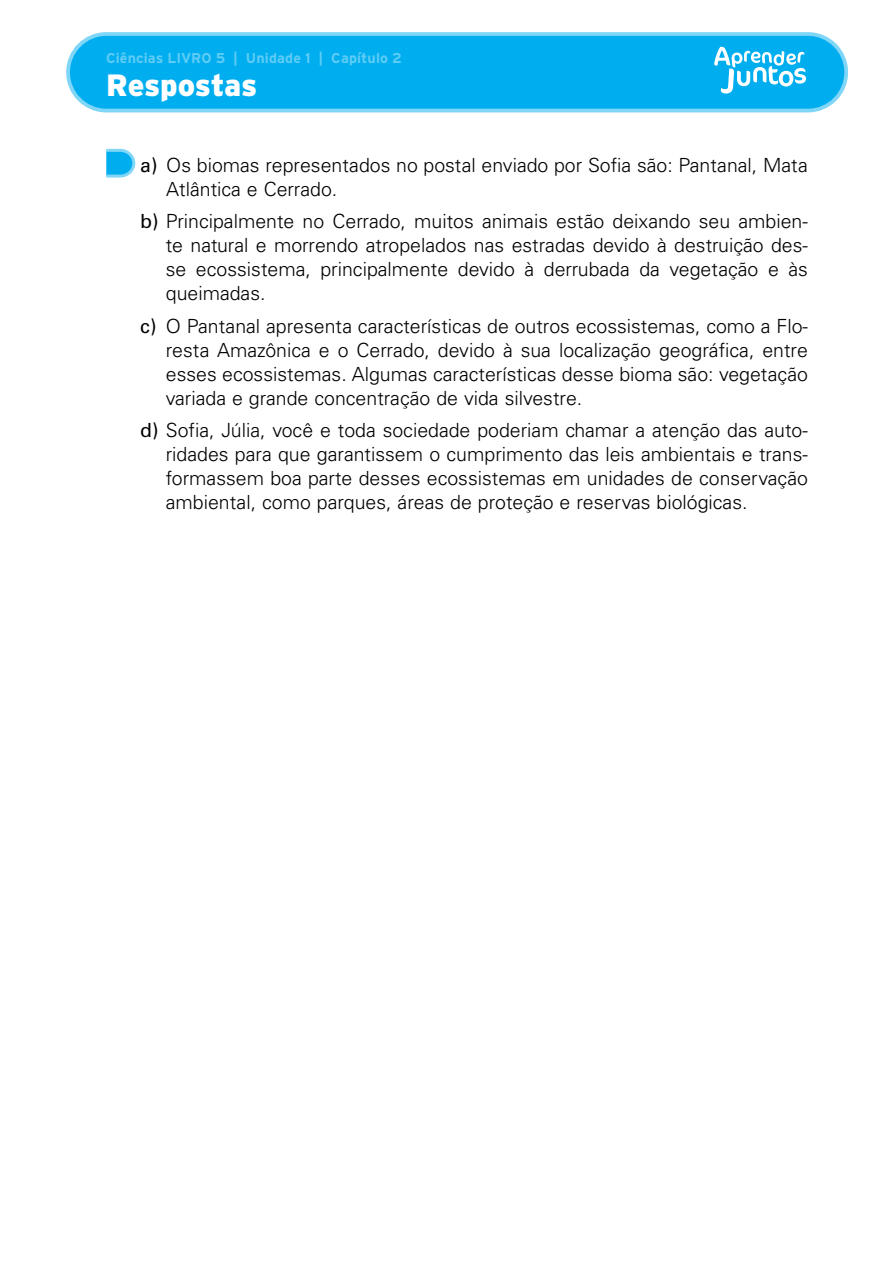
<style>
.page{position:relative;width:893px;height:1263px;background:#fff}
.page>*{position:absolute;margin:0;border:0;box-sizing:border-box;transform-origin:0 0}
.t1{font:900 30.75px "Interstate";letter-spacing:-.01em;color:#fff}
.t2{font:300 19.5px/24px "Univers LT Std";color:#000;text-align:justify}
.t3{font:700 14.25px "Interstate";letter-spacing:.005em;color:#5fccf6}
.s1{font-weight:400}
</style>
<div class="page">
<div style="left:68px;top:34px;width:778px;height:77px;background:#00aeef;border-radius:38px"></div>
<div style="left:66px;top:32px;width:782px;height:80px;border:4px solid #80d6f7;border-radius:38px"></div>
<svg style="left:714px;top:47px;width:92px;height:47px"></svg>
<svg style="left:106px;top:149px;width:29px;height:29px"></svg>
<p class="t3" style="left:106px;top:49px;width:297px">Ciências LIVRO 5 | Unidade 1 | Capítulo 2</p>
<h1 class="t1" style="left:106px;top:66px;width:152px">Respostas</h1>
<p class="t2" style="left:166px;top:153px;width:643px;text-indent:-26px"><span class="s1">a)</span> Os biomas representados no postal enviado por Sofia são: Pantanal, Mata<br>Atlântica e Cerrado.</p>
<p class="t2" style="left:166px;top:209px;width:644px;text-indent:-26px"><span class="s1">b)</span> Principalmente no Cerrado, muitos animais estão deixando seu ambien&shy;te natural e morrendo atropelados nas estradas devido à destruição des&shy;se ecossistema, principalmente devido à derrubada da vegetação e às queimadas.</p>
<p class="t2" style="left:166px;top:314px;width:644px;text-indent:-26px"><span class="s1">c)</span> O Pantanal apresenta características de outros ecossistemas, como a Flo&shy;resta Amazônica e o Cerrado, devido à sua localização geográfica, entre esses ecossistemas. Algumas características desse bioma são: vegetação variada e grande concentração de vida silvestre.</p>
<p class="t2" style="left:166px;top:418px;width:644px;text-indent:-26px"><span class="s1">d)</span> Sofia, Júlia, você e toda sociedade poderiam chamar a atenção das auto&shy;ridades para que garantissem o cumprimento das leis ambientais e trans&shy;formassem boa parte desses ecossistemas em unidades de conservação ambiental, como parques, áreas de proteção e reservas biológicas.</p>
</div>
